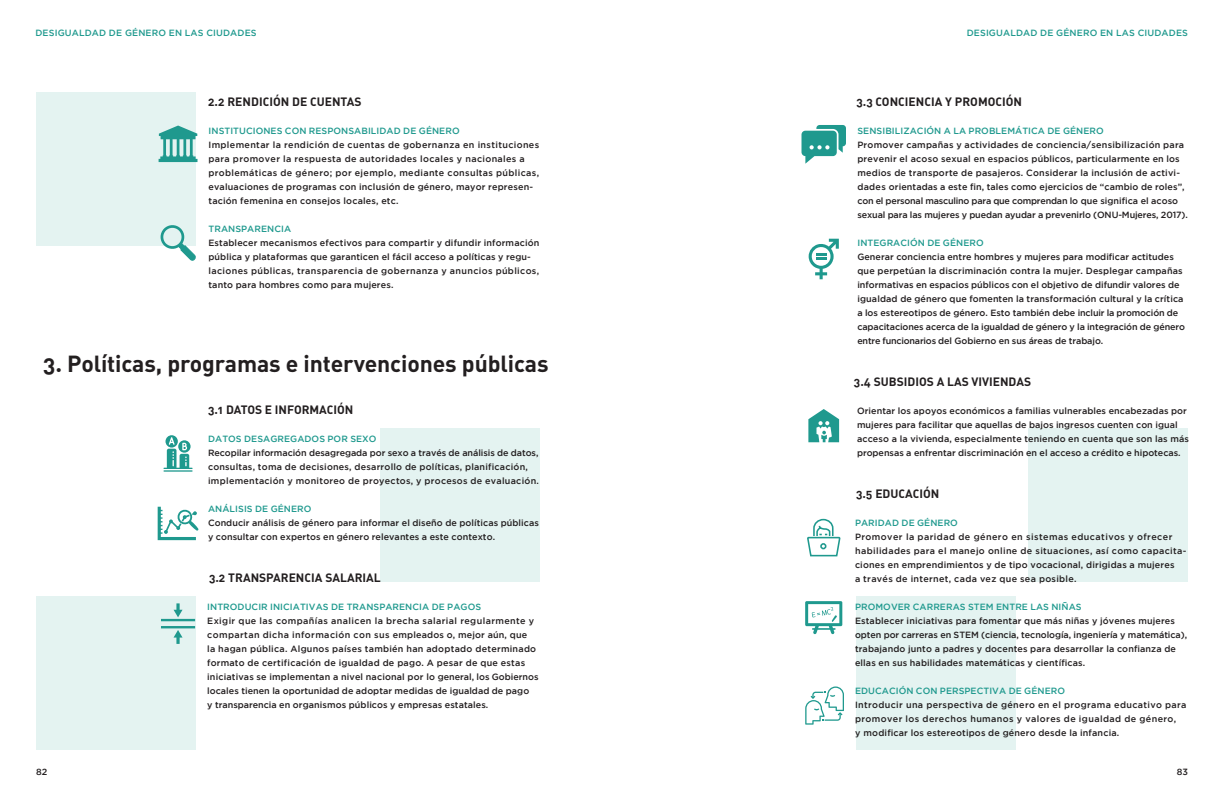
<style>
.page{position:relative;width:1224px;height:792px;background:#fff}
.page>*{position:absolute;margin:0;border:0;box-sizing:border-box;transform-origin:0 0}
.T1{font:23px "DIN Bold Alternate";letter-spacing:-.005em;color:#231f20}
.T1-2{font:12px "DIN Bold Alternate";color:#231f20}
.body_new{font:500 9px/14px "Gotham";letter-spacing:.015em;color:#231f20}
.body_new-2{font:500 9px/14px "Gotham";letter-spacing:.04em;color:#231f20}
.t1{font:500 9px "Gotham";letter-spacing:.015em;color:#1f998e}
.body{font:500 9px "Gotham";color:#231f20}
.s1{color:#1f998e}
</style>
<div class="page">
<div style="left:380px;top:428px;width:160px;height:154px;background:#e4f3f1"></div>
<div style="left:1028px;top:428px;width:160px;height:154px;background:#e4f3f1"></div>
<div style="left:856px;top:596px;width:160px;height:154px;background:#e4f3f1"></div>
<div style="left:36px;top:596px;width:160px;height:154px;background:#e4f3f1"></div>
<div style="left:36px;top:92px;width:160px;height:154px;background:#e4f3f1"></div>
<svg style="left:802px;top:125px;width:44px;height:39px"></svg>
<svg style="left:159px;top:126px;width:39px;height:36px"></svg>
<svg style="left:160px;top:225px;width:36px;height:36px"></svg>
<hr style="left:164px;top:470px;width:29px;height:2px;background:#1f998e">
<svg style="left:164px;top:435px;width:29px;height:34px"></svg>
<svg style="left:158px;top:507px;width:41px;height:33px"></svg>
<svg style="left:161px;top:603px;width:34px;height:41px"></svg>
<svg style="left:809px;top:239px;width:30px;height:40px"></svg>
<svg style="left:808px;top:409px;width:31px;height:33px"></svg>
<svg style="left:807px;top:518px;width:34px;height:39px"></svg>
<svg style="left:805px;top:601px;width:37px;height:33px"></svg>
<svg style="left:805px;top:686px;width:39px;height:39px"></svg>
<p class="t1" style="left:35px;top:28px;width:223px">DESIGUALDAD DE GÉNERO EN LAS CIUDADES</p>
<p class="t1" style="left:967px;top:28px;width:223px">DESIGUALDAD DE GÉNERO EN LAS CIUDADES</p>
<p class="T1-2" style="left:208px;top:94px;width:155px">2.2 RENDICIÓN DE CUENTAS</p>
<p class="body_new-2" style="left:208px;top:124px;width:332px"><span class="s1">INSTITUCIONES CON RESPONSABILIDAD DE GÉNERO<br></span>Implementar la rendición de cuentas de gobernanza en instituciones para promover la respuesta de autoridades locales y nacionales a problemáticas de género; por ejemplo, mediante consultas públicas, evaluaciones de programas con inclusión de género, mayor represen&shy;tación femenina en consejos locales, etc.</p>
<p class="body_new" style="left:208px;top:222px;width:332px"><span class="s1">TRANSPARENCIA<br></span>Establecer mecanismos efectivos para compartir y difundir información pública y plataformas que garanticen el fácil acceso a políticas y regu&shy;laciones públicas, transparencia de gobernanza y anuncios públicos, tanto para hombres como para mujeres.</p>
<p class="T1" style="left:43px;top:349px;width:507px">3. Políticas, programas e intervenciones públicas</p>
<p class="T1-2" style="left:208px;top:402px;width:147px">3.1 DATOS E INFORMACIÓN</p>
<p class="body_new" style="left:208px;top:432px;width:332px"><span class="s1">DATOS DESAGREGADOS POR SEXO<br></span>Recopilar información desagregada por sexo a través de análisis de datos, consultas, toma de decisiones, desarrollo de políticas, planificación, implementación y monitoreo de proyectos, y procesos de evaluación.</p>
<p class="body_new" style="left:208px;top:502px;width:332px"><span class="s1">ANÁLISIS DE GÉNERO<br></span>Conducir análisis de género para informar el diseño de políticas públicas y consultar con expertos en género relevantes a este contexto.</p>
<p class="T1-2" style="left:209px;top:570px;width:173px">3.2 TRANSPARENCIA SALARIAL</p>
<p class="body_new" style="left:207px;top:600px;width:333px"><span class="s1">INTRODUCIR INICIATIVAS DE TRANSPARENCIA DE PAGOS<br></span>Exigir que las compañías analicen la brecha salarial regularmente y compartan dicha información con sus empleados o, mejor aún, que<br>la hagan pública. Algunos países también han adoptado determinado formato de certificación de igualdad de pago. A pesar de que estas iniciativas se implementan a nivel nacional por lo general, los Gobiernos locales tienen la oportunidad de adoptar medidas de igualdad de pago<br>y transparencia en organismos públicos y empresas estatales.</p>
<p class="T1-2" style="left:856px;top:94px;width:167px">3.3 CONCIENCIA Y PROMOCIÓN</p>
<p class="body_new" style="left:857px;top:124px;width:332px"><span class="s1">SENSIBILIZACIÓN A LA PROBLEMÁTICA DE GÉNERO<br></span>Promover campañas y actividades de conciencia/sensibilización para prevenir el acoso sexual en espacios públicos, particularmente en los medios de transporte de pasajeros. Considerar la inclusión de activi&shy;dades orientadas a este fin, tales como ejercicios de “cambio de roles”, con el personal masculino para que comprendan lo que significa el acoso sexual para las mujeres y puedan ayudar a prevenirlo (ONU-Mujeres, 2017).</p>
<p class="body_new" style="left:857px;top:236px;width:329px"><span class="s1">INTEGRACIÓN DE GÉNERO<br></span>Generar conciencia entre hombres y mujeres para modificar actitudes que perpetúan la discriminación contra la mujer. Desplegar campañas informativas en espacios públicos con el objetivo de difundir valores de igualdad de género que fomenten la transformación cultural y la crítica a los estereotipos de género. Esto también debe incluir la promoción de capacitaciones acerca de la igualdad de género y la integración de género entre funcionarios del Gobierno en sus áreas de trabajo.</p>
<p class="T1-2" style="left:854px;top:374px;width:179px">3.4 SUBSIDIOS A LAS VIVIENDAS</p>
<p class="body_new" style="left:857px;top:404px;width:333px">Orientar los apoyos económicos a familias vulnerables encabezadas por mujeres para facilitar que aquellas de bajos ingresos cuenten con igual acceso a la vivienda, especialmente teniendo en cuenta que son las más propensas a enfrentar discriminación en el acceso a crédito e hipotecas.</p>
<p class="T1-2" style="left:856px;top:486px;width:85px">3.5 EDUCACIÓN</p>
<p class="body_new-2" style="left:855px;top:516px;width:333px"><span class="s1">PARIDAD DE GÉNERO<br></span>Promover la paridad de género en sistemas educativos y ofrecer habilidades para el manejo online de situaciones, así como capacita&shy;ciones en emprendimientos y de tipo vocacional, dirigidas a mujeres<br>a través de internet, cada vez que sea posible.</p>
<p class="body_new" style="left:855px;top:600px;width:334px"><span class="s1">PROMOVER CARRERAS STEM ENTRE LAS NIÑAS<br></span>Establecer iniciativas para fomentar que más niñas y jóvenes mujeres opten por carreras en STEM (ciencia, tecnología, ingeniería y matemática), trabajando junto a padres y docentes para desarrollar la confianza de ellas en sus habilidades matemáticas y científicas.</p>
<p class="body_new-2" style="left:855px;top:684px;width:333px"><span class="s1">EDUCACIÓN CON PERSPECTIVA DE GÉNERO<br></span>Introducir una perspectiva de género en el programa educativo para promover los derechos humanos y valores de igualdad de género,<br>y modificar los estereotipos de género desde la infancia.</p>
<p class="body" style="left:36px;top:766px;width:13px">82</p>
<p class="body" style="left:1177px;top:766px;width:13px">83</p>
</div>
